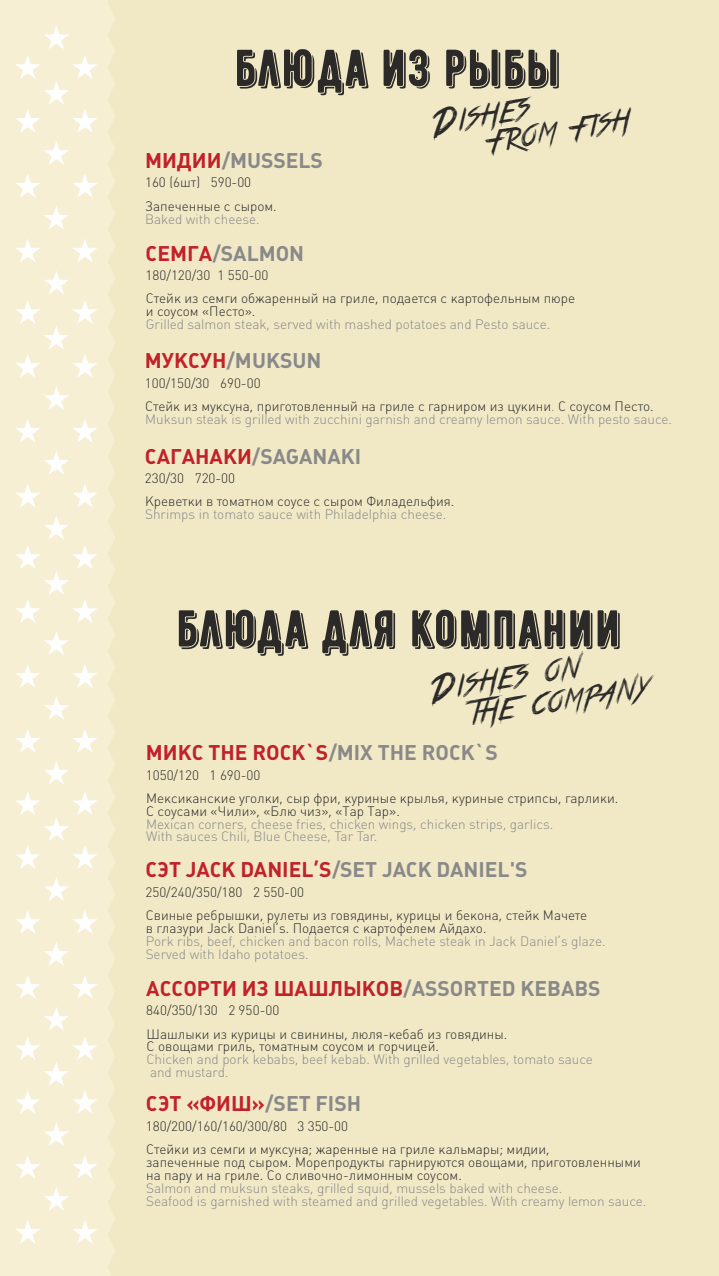
<style>
.page{position:relative;width:719px;height:1276px;background:#f7efd4}
.page>*{position:absolute;margin:0;border:0;box-sizing:border-box;transform-origin:0 0}
.t1{font:51.6px "BERNIER Shade";color:#2b2a29}
.t2{font:30px/26.7px "True Lies RUSBYLYAJKA";color:#2b2a29}
.t3{font:21px "Plumb Bold C";color:#898989}
.t4{font:21px "Plumb Bold C";color:#c12129}
.t5{font:13.5px/23.2px "Plumb Light C";color:#2b2a29}
.t6{font:13.5px/12.9px "Plumb Light C";color:#898989}
.s1{color:#c12129}
.s2{color:#898989}
</style>
<div class="page">
<svg style="left:15px;top:26px;width:82px;height:1217px"></svg>
<div style="left:108px;top:0;width:611px;height:1276px;background:#f1e8c6"></div>
<h1 class="t1" style="left:234px;top:38px;width:328px">блюда из рыбы</h1>
<h2 class="t2" style="left:484px;top:105px;width:143px;text-indent:-52px;rotate:-9deg">Dishes<br>from fish</h2>
<h3 class="t3" style="left:145px;top:151px;width:179px"><span class="s1">МИДИИ</span>/MUSSELS</h3>
<p class="t5" style="left:145px;top:171px;width:133px;line-height:24px">160 (6шт) 590-00<br>Запеченные с сыром.</p>
<p class="t6" style="left:145px;top:214px;width:116px">Baked with cheese.</p>
<h3 class="t3" style="left:146px;top:244px;width:160px"><span class="s1">СЕМГА</span>/SALMON</h3>
<p class="t5" style="left:146px;top:265px;width:431px">180/120/30 1 550-00<br>Стейк из семги обжаренный на гриле, подается с картофельным пюре</p>
<p class="t5" style="left:146px;top:301px;width:111px">и соусом «Песто».</p>
<p class="t6" style="left:146px;top:319px;width:406px">Grilled salmon steak, served with mashed potatoes and Pesto sauce.</p>
<h3 class="t3" style="left:145px;top:351px;width:178px"><span class="s1">МУКСУН</span>/MUKSUN</h3>
<p class="t5" style="left:145px;top:373px;width:510px">100/150/30 690-00<br>Стейк из муксуна, приготовленный на гриле с гарниром из цукини<span class="s2">.</span> С соусом Песто.</p>
<p class="t6" style="left:145px;top:414px;width:528px">Muksun steak is grilled with zucchini garnish and creamy lemon sauce. With pesto sauce.</p>
<h3 class="t3" style="left:145px;top:447px;width:218px"><span class="s1">САГАНАКИ</span>/SAGANAKI</h3>
<p class="t5" style="left:145px;top:468px;width:311px">230/30 720-00<br>Креветки в томатном соусе с сыром Филадельфия.</p>
<p class="t6" style="left:145px;top:509px;width:303px">Shrimps in tomato sauce with Philadelphia cheese.</p>
<h1 class="t1" style="left:176px;top:598px;width:447px">блюда для компании</h1>
<h2 class="t2" style="left:463px;top:672px;width:182px;line-height:30.6px;text-indent:-34px;rotate:-9deg">Dishes on<br>the company</h2>
<h3 class="t4" style="left:146px;top:743px;width:353px">МИКС THE ROCK`S<span class="s2">/MIX THE ROCK`S</span></h3>
<p class="t5" style="left:146px;top:764px;width:474px">1050/120 1 690-00<br>Мексиканские уголки, сыр фри, куриные крылья, куриные стрипсы, гарлики.</p>
<p class="t5" style="left:146px;top:800px;width:255px">С соусами «Чили», «Блю чиз», «Тар Тар».</p>
<p class="t6" style="left:146px;top:818px;width:408px">Mexican corners, cheese fries, chicken wings, chicken strips, garlics.<br>With sauces Chili, Blue Cheese, Tar Tar.</p>
<h3 class="t3" style="left:145px;top:860px;width:383px"><span class="s1">СЭТ JACK DANIEL’S</span>/SET JACK DANIEL'S</h3>
<p class="t5" style="left:145px;top:881px;width:443px">250/240/350/180 2 550-00<br>Cвиные ребрышки, рулеты из говядины, курицы и бекона, стейк Мачете</p>
<p class="t5" style="left:146px;top:917px;width:342px">в глазури Jack Daniel’s. Подается с картофелем Айдахо.</p>
<p class="t6" style="left:146px;top:935px;width:461px">Pork ribs, beef, chicken and bacon rolls, Machete steak in Jack Daniel’s glaze.<br>Served with Idaho potatoes.</p>
<h3 class="t4" style="left:146px;top:979px;width:456px">АССОРТИ ИЗ ШАШЛЫКОВ<span class="s2">/ASSORTED KEBABS</span></h3>
<p class="t5" style="left:146px;top:1000px;width:362px">840/350/130 2 950-00<br>Шашлыки из курицы и свинины, люля-кебаб из говядины.</p>
<p class="t5" style="left:146px;top:1036px;width:294px">С овощами гриль, томатным соусом и горчицей.</p>
<p class="t6" style="left:146px;top:1054px;width:448px">Сhicken and pork kebabs, beef kebab. With grilled vegetables, tomato sauce and mustard.</p>
<h3 class="t4" style="left:146px;top:1094px;width:217px">СЭТ «ФИШ»<span class="s2">/SET FISH</span></h3>
<p class="t5" style="left:146px;top:1115px;width:405px">180/200/160/160/300/80 3 350-00<br>Стейки из семги и муксуна; жаренные на гриле кальмары; мидии,</p>
<p class="t5" style="left:146px;top:1157px;width:496px;line-height:12.9px">запеченные под сыром. Морепродукты гарнируются овощами, приготовленными на пару и на гриле. Со сливочно-лимонным соусом.</p>
<p class="t6" style="left:146px;top:1182px;width:501px">Salmon and muksun steaks, grilled squid, mussels baked with cheese.<br>Seafood is garnished with steamed and grilled vegetables. With creamy lemon sauce.</p>
</div>
